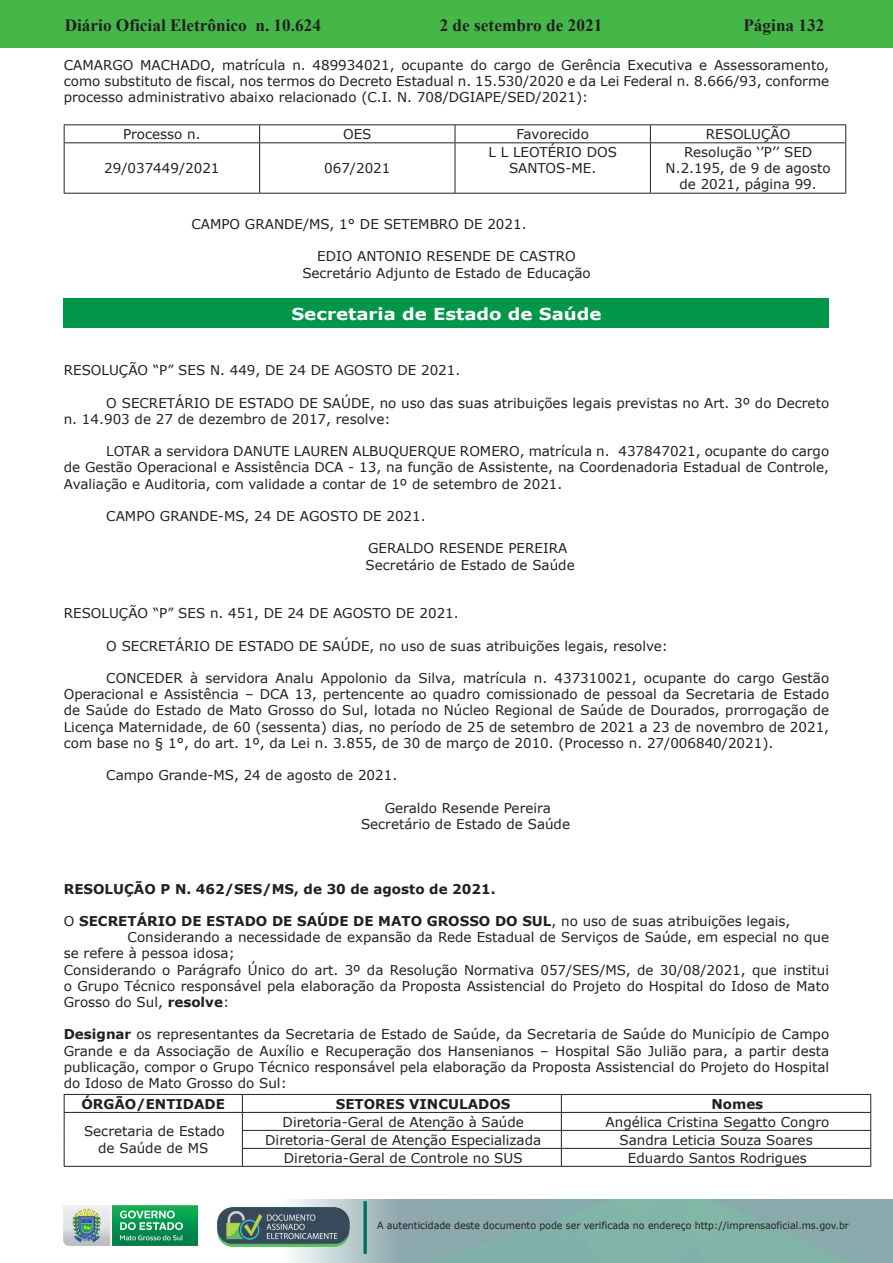
<style>
.page{position:relative;width:893px;height:1263px;background:#fff}
.page>*{position:absolute;margin:0;border:0;box-sizing:border-box;transform-origin:0 0}
.t1{font:700 17.25px "Times New Roman";color:#231f20}
.Atos_Pessoal_Executi{font:700 16.5px "Verdana";color:#fff;scale:1.1 1}
.Normal__Web{font:13.5px/16.2px "Verdana";color:#231f20;text-align:justify}
.t2{font:700 13.5px "Verdana";color:#231f20}
.t3{font:9.9px "Verdana";color:#231f20;scale:.95 1}
.s1{font-weight:400}
.s2{font-weight:700}
</style>
<div class="page">
<div style="left:0;top:0;width:893px;height:48px;background:#45b749"></div>
<img style="left:63px;top:1199px;width:830px;height:64px">
<img style="left:364px;top:1202px;width:2px;height:51px">
<img style="left:218px;top:1207px;width:132px;height:39px">
<img style="left:64px;top:1205px;width:134px;height:41px">
<hr style="left:64px;top:124px;width:196px;height:1px;background:#231f20">
<svg style="left:64px;top:125px;width:1px;height:17px"></svg>
<hr style="left:260px;top:124px;width:195px;height:1px;background:#231f20">
<svg style="left:259px;top:125px;width:1px;height:17px"></svg>
<hr style="left:455px;top:124px;width:195px;height:1px;background:#231f20">
<svg style="left:455px;top:125px;width:1px;height:17px"></svg>
<hr style="left:650px;top:124px;width:196px;height:1px;background:#231f20">
<svg style="left:650px;top:125px;width:1px;height:17px"></svg>
<svg style="left:845px;top:125px;width:1px;height:17px"></svg>
<hr style="left:64px;top:142px;width:196px;height:1px;background:#231f20">
<hr style="left:64px;top:143px;width:1px;height:50px;background:#231f20">
<hr style="left:260px;top:142px;width:195px;height:1px;background:#231f20">
<hr style="left:259px;top:143px;width:1px;height:50px;background:#231f20">
<hr style="left:455px;top:142px;width:195px;height:1px;background:#231f20">
<hr style="left:455px;top:143px;width:1px;height:50px;background:#231f20">
<hr style="left:650px;top:142px;width:196px;height:1px;background:#231f20">
<hr style="left:650px;top:143px;width:1px;height:50px;background:#231f20">
<hr style="left:845px;top:143px;width:1px;height:50px;background:#231f20">
<hr style="left:64px;top:193px;width:196px;height:1px;background:#231f20">
<hr style="left:260px;top:193px;width:195px;height:1px;background:#231f20">
<hr style="left:455px;top:193px;width:195px;height:1px;background:#231f20">
<hr style="left:650px;top:193px;width:196px;height:1px;background:#231f20">
<div style="left:64px;top:299px;width:765px;height:29px;background:#00974a"></div>
<hr style="left:64px;top:1094px;width:178px;height:1px;background:#231f20">
<hr style="left:242px;top:1094px;width:319px;height:1px;background:#231f20">
<hr style="left:561px;top:1094px;width:310px;height:1px;background:#231f20">
<hr style="left:64px;top:1112px;width:178px;height:1px;background:#231f20">
<hr style="left:242px;top:1112px;width:319px;height:1px;background:#231f20">
<hr style="left:561px;top:1112px;width:310px;height:1px;background:#231f20">
<hr style="left:242px;top:1130px;width:319px;height:1px;background:#231f20">
<hr style="left:561px;top:1130px;width:310px;height:1px;background:#231f20">
<hr style="left:242px;top:1148px;width:319px;height:1px;background:#231f20">
<hr style="left:561px;top:1148px;width:310px;height:1px;background:#231f20">
<hr style="left:64px;top:1166px;width:178px;height:1px;background:#231f20">
<hr style="left:242px;top:1166px;width:319px;height:1px;background:#231f20">
<hr style="left:561px;top:1166px;width:310px;height:1px;background:#231f20">
<svg style="left:64px;top:1095px;width:1px;height:71px"></svg>
<svg style="left:242px;top:1095px;width:1px;height:71px"></svg>
<svg style="left:561px;top:1095px;width:1px;height:71px"></svg>
<svg style="left:870px;top:1095px;width:1px;height:71px"></svg>
<p class="t1" style="left:65px;top:13px;width:258px">Diário Oficial Eletrônico n. 10.624</p>
<p class="t1" style="left:440px;top:13px;width:164px">2 de setembro de 2021</p>
<p class="t1" style="left:743px;top:13px;width:82px">Página 132</p>
<p class="Normal__Web" style="left:64px;top:57px;width:767px">CAMARGO MACHADO, matrícula n. 489934021, ocupante do cargo de Gerência Executiva e Assessoramento, como substituto de fiscal, nos termos do Decreto Estadual n. 15.530/2020 e da Lei Federal n. 8.666/93, conforme processo administrativo abaixo relacionado (C.I. N. 708/DGIAPE/SED/2021):</p>
<p class="Normal__Web" style="left:123px;top:126px;width:79px">Processo n.</p>
<p class="Normal__Web" style="left:343px;top:126px;width:30px">OES</p>
<p class="Normal__Web" style="left:517px;top:126px;width:74px">Favorecido</p>
<p class="Normal__Web" style="left:706px;top:126px;width:86px">RESOLUÇÃO</p>
<p class="Normal__Web" style="left:104px;top:160px;width:117px">29/037449/2021</p>
<p class="Normal__Web" style="left:324px;top:160px;width:68px">067/2021</p>
<p class="Normal__Web" style="left:488px;top:144px;width:130px;text-align:center">L L LEOTÉRIO DOS<br>SANTOS-ME.</p>
<p class="Normal__Web" style="left:666px;top:144px;width:166px;text-align:center">Resolução ‘’P’’ SED<br>N.2.195, de 9 de agosto de 2021, página 99.</p>
<p class="Normal__Web" style="left:191px;top:216px;width:337px">CAMPO GRANDE/MS, 1° DE SETEMBRO DE 2021.</p>
<p class="Normal__Web" style="left:317px;top:248px;width:260px">EDIO ANTONIO RESENDE DE CASTRO</p>
<p class="Normal__Web" style="left:302px;top:264px;width:290px">Secretário Adjunto de Estado de Educação</p>
<p class="Atos_Pessoal_Executi" style="left:291px;top:302px;width:283px">Secretaria de Estado de Saúde</p>
<p class="Normal__Web" style="left:64px;top:362px;width:398px">RESOLUÇÃO “P” SES N. 449, DE 24 DE AGOSTO DE 2021.</p>
<p class="Normal__Web" style="left:64px;top:394px;width:767px;text-indent:43px">O SECRETÁRIO DE ESTADO DE SAÚDE, no uso das suas atribuições legais previstas no Art. 3º do Decreto n. 14.903 de 27 de dezembro de 2017, resolve:</p>
<p class="Normal__Web" style="left:64px;top:443px;width:767px;text-indent:43px">LOTAR a servidora DANUTE LAUREN ALBUQUERQUE ROMERO, matrícula n. 437847021, ocupante do cargo de Gestão Operacional e Assistência DCA - 13, na função de Assistente, na Coordenadoria Estadual de Controle, Avaliação e Auditoria, com validade a contar de 1º de setembro de 2021.</p>
<p class="Normal__Web" style="left:106px;top:508px;width:321px">CAMPO GRANDE-MS, 24 DE AGOSTO DE 2021.</p>
<p class="Normal__Web" style="left:368px;top:540px;width:201px">GERALDO RESENDE PEREIRA</p>
<p class="Normal__Web" style="left:366px;top:556px;width:211px">Secretário de Estado de Saúde</p>
<p class="Normal__Web" style="left:64px;top:605px;width:396px">RESOLUÇÃO “P” SES n. 451, DE 24 DE AGOSTO DE 2021.</p>
<p class="Normal__Web" style="left:106px;top:637px;width:563px">O SECRETÁRIO DE ESTADO DE SAÚDE, no uso de suas atribuições legais, resolve:</p>
<p class="Normal__Web" style="left:64px;top:670px;width:767px;text-indent:43px">CONCEDER à servidora Analu Appolonio da Silva, matrícula n. 437310021, ocupante do cargo Gestão Operacional e Assistência – DCA 13, pertencente ao quadro comissionado de pessoal da Secretaria de Estado de Saúde do Estado de Mato Grosso do Sul, lotada no Núcleo Regional de Saúde de Dourados, prorrogação de Licença Maternidade, de 60 (sessenta) dias, no período de 25 de setembro de 2021 a 23 de novembro de 2021, com base no § 1°, do art. 1º, da Lei n. 3.855, de 30 de março de 2010. (Processo n. 27/006840/2021).</p>
<p class="Normal__Web" style="left:106px;top:767px;width:292px">Campo Grande-MS, 24 de agosto de 2021.</p>
<p class="Normal__Web" style="left:361px;top:799px;width:211px;text-align:center">Geraldo Resende Pereira<br>Secretário de Estado de Saúde</p>
<p class="t2" style="left:64px;top:879px;width:433px">RESOLUÇÃO P N. 462/SES/MS, de 30 de agosto de 2021.</p>
<p class="t2" style="left:64px;top:911px;width:728px"><span class="s1">O</span> SECRETÁRIO DE ESTADO DE SAÚDE DE MATO GROSSO DO SUL<span class="s1">, no uso de suas atribuições legais,</span></p>
<p class="Normal__Web" style="left:64px;top:929px;width:767px;text-indent:64px">Considerando a necessidade de expansão da Rede Estadual de Serviços de Saúde, em especial no que se refere à pessoa idosa;</p>
<p class="Normal__Web" style="left:64px;top:961px;width:767px">Considerando o Parágrafo Único do art. 3º da Resolução Normativa 057/SES/MS, de 30/08/2021, que institui o Grupo Técnico responsável pela elaboração da Proposta Assistencial do Projeto do Hospital do Idoso de Mato Grosso do Sul, <span class="s2">resolve</span>:</p>
<p class="Normal__Web" style="left:64px;top:1026px;width:767px"><span class="s2">Designar</span> os representantes da Secretaria de Estado de Saúde, da Secretaria de Saúde do Município de Campo Grande e da Associação de Auxílio e Recuperação dos Hansenianos – Hospital São Julião para, a partir desta publicação, compor o Grupo Técnico responsável pela elaboração da Proposta Assistencial do Projeto do Hospital do Idoso de Mato Grosso do Sul:</p>
<p class="t2" style="left:81px;top:1094px;width:145px">ÓRGÃO/ENTIDADE</p>
<p class="t2" style="left:336px;top:1094px;width:176px">SETORES VINCULADOS</p>
<p class="t2" style="left:711px;top:1094px;width:53px">Nomes</p>
<p class="Normal__Web" style="left:84px;top:1123px;width:142px;text-align:center">Secretaria de Estado de Saúde de MS</p>
<p class="Normal__Web" style="left:283px;top:1113px;width:243px">Diretoria-Geral de Atenção à Saúde</p>
<p class="Normal__Web" style="left:606px;top:1113px;width:225px">Angélica Cristina Segatto Congro</p>
<p class="Normal__Web" style="left:265px;top:1131px;width:278px">Diretoria-Geral de Atenção Especializada</p>
<p class="Normal__Web" style="left:619px;top:1131px;width:195px">Sandra Leticia Souza Soares</p>
<p class="Normal__Web" style="left:284px;top:1149px;width:240px">Diretoria-Geral de Controle no SUS</p>
<p class="Normal__Web" style="left:628px;top:1149px;width:181px">Eduardo Santos Rodrigues</p>
<p class="t3" style="left:377px;top:1219px;width:498px">A autenticidade deste documento pode ser verificada no endereço http://imprensaoficial.ms.gov.br</p>
</div>
